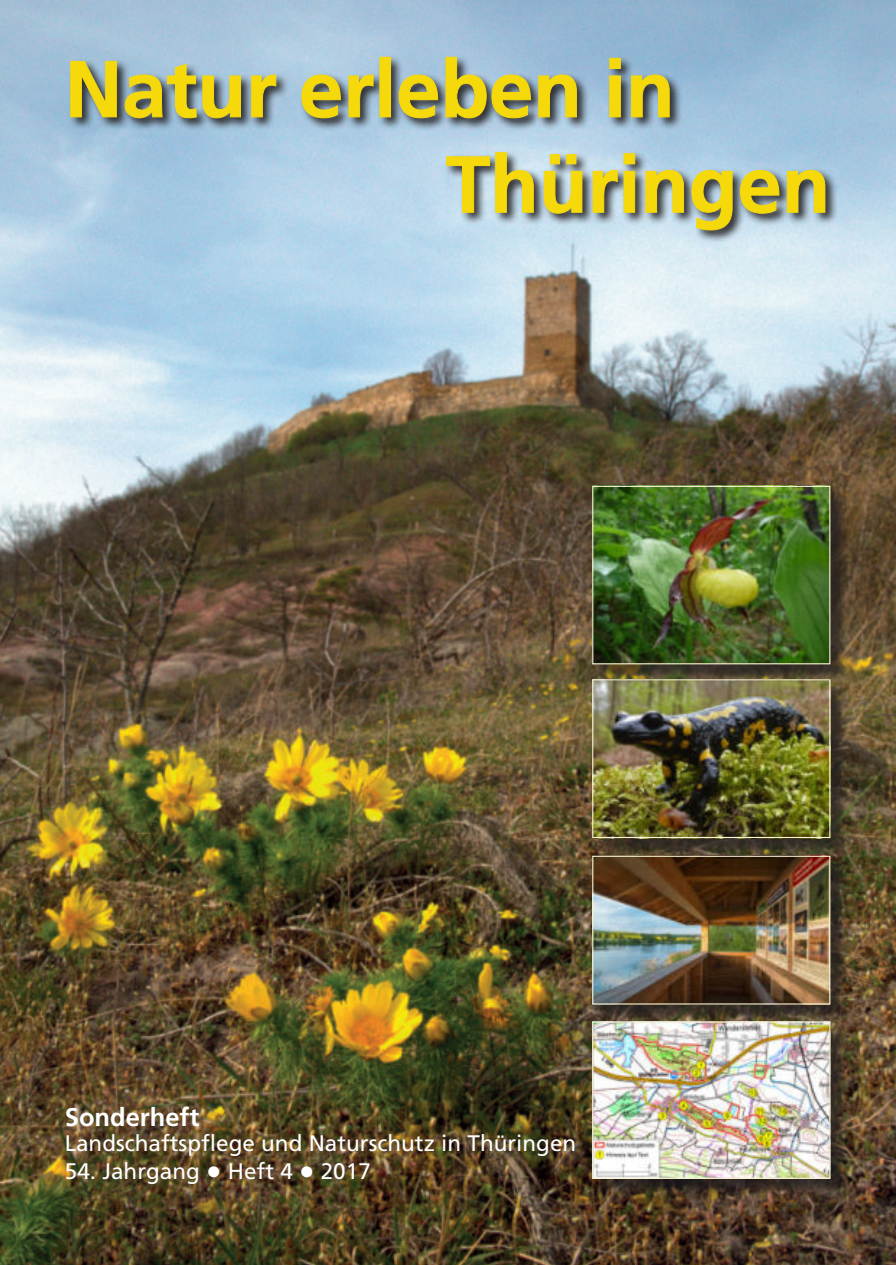
<style>
.page{position:relative;width:896px;height:1265px;background:#fff}
.page>*{position:absolute;margin:0;border:0;box-sizing:border-box;transform-origin:0 0}
.t1{font:700 79.5px/95.4px "Frutiger";color:#f6d90a}
.t2{font:700 25.5px "Frutiger";color:#fff}
.t3{font:22.5px "Frutiger";color:#fff}
.s1{font-family:"Arial";font-size:25.5px}
</style>
<div class="page">
<img style="left:0;top:0;width:896px;height:1265px">
<div style="left:68px;top:55px;width:770px;height:188px;background:#231f20;opacity:.91"></div>
<svg style="left:70px;top:61px;width:47px;height:57px;background:#757f71"></svg>
<svg style="left:124px;top:64px;width:117px;height:55px;background:#82918b"></svg>
<svg style="left:251px;top:74px;width:25px;height:44px"></svg>
<svg style="left:301px;top:74px;width:40px;height:45px;background:#7e8879"></svg>
<svg style="left:348px;top:74px;width:26px;height:44px"></svg>
<svg style="left:398px;top:74px;width:40px;height:45px;background:#7c8576"></svg>
<svg style="left:445px;top:57px;width:86px;height:62px;background:#82908a"></svg>
<svg style="left:538px;top:74px;width:39px;height:44px;background:#7d877a"></svg>
<svg style="left:609px;top:58px;width:12px;height:60px"></svg>
<svg style="left:631px;top:74px;width:39px;height:44px;background:#788478"></svg>
<svg style="left:446px;top:152px;width:88px;height:61px;background:#99a59d"></svg>
<svg style="left:543px;top:154px;width:40px;height:60px;background:#98a190"></svg>
<svg style="left:592px;top:153px;width:43px;height:60px;background:#9faa9d"></svg>
<svg style="left:645px;top:170px;width:39px;height:43px;background:#8c9380"></svg>
<svg style="left:691px;top:170px;width:42px;height:61px;background:#878f7f"></svg>
<svg style="left:740px;top:170px;width:40px;height:44px;background:#828a78"></svg>
<svg style="left:786px;top:170px;width:39px;height:43px;background:#838d7e"></svg>
<div style="left:594px;top:1024px;width:255px;height:174px;background:#231f20;opacity:.75"></div>
<img style="left:594px;top:1024px;width:234px;height:153px">
<div style="left:592px;top:1022px;width:238px;height:157px;border:1px solid #fcf6d4"></div>
<div style="left:594px;top:858px;width:255px;height:165px;background:#231f20;opacity:.75"></div>
<img style="left:594px;top:858px;width:234px;height:145px">
<div style="left:592px;top:856px;width:238px;height:149px;border:1px solid #fcf6d4"></div>
<div style="left:594px;top:681px;width:255px;height:176px;background:#231f20;opacity:.75"></div>
<img style="left:594px;top:683px;width:234px;height:153px">
<div style="left:592px;top:679px;width:238px;height:159px;border:1px solid #fcf6d4"></div>
<div style="left:594px;top:488px;width:255px;height:195px;background:#231f20;opacity:.75"></div>
<img style="left:594px;top:488px;width:234px;height:174px">
<div style="left:592px;top:486px;width:238px;height:178px;border:1px solid #fcf6d4"></div>
<h1 class="t1" style="left:446px;top:48px;width:386px;text-indent:-381px">Natur erleben in<br>Thüringen</h1>
<p class="t2" style="left:65px;top:1107px;width:136px">Sonderheft</p>
<p class="t3" style="left:65px;top:1134px;width:513px">Landschaftspflege und Naturschutz in Thüringen</p>
<p class="t3" style="left:65px;top:1162px;width:307px">54. Jahrgang <span class="s1">●</span> Heft 4 <span class="s1">●</span> 2017</p>
</div>
